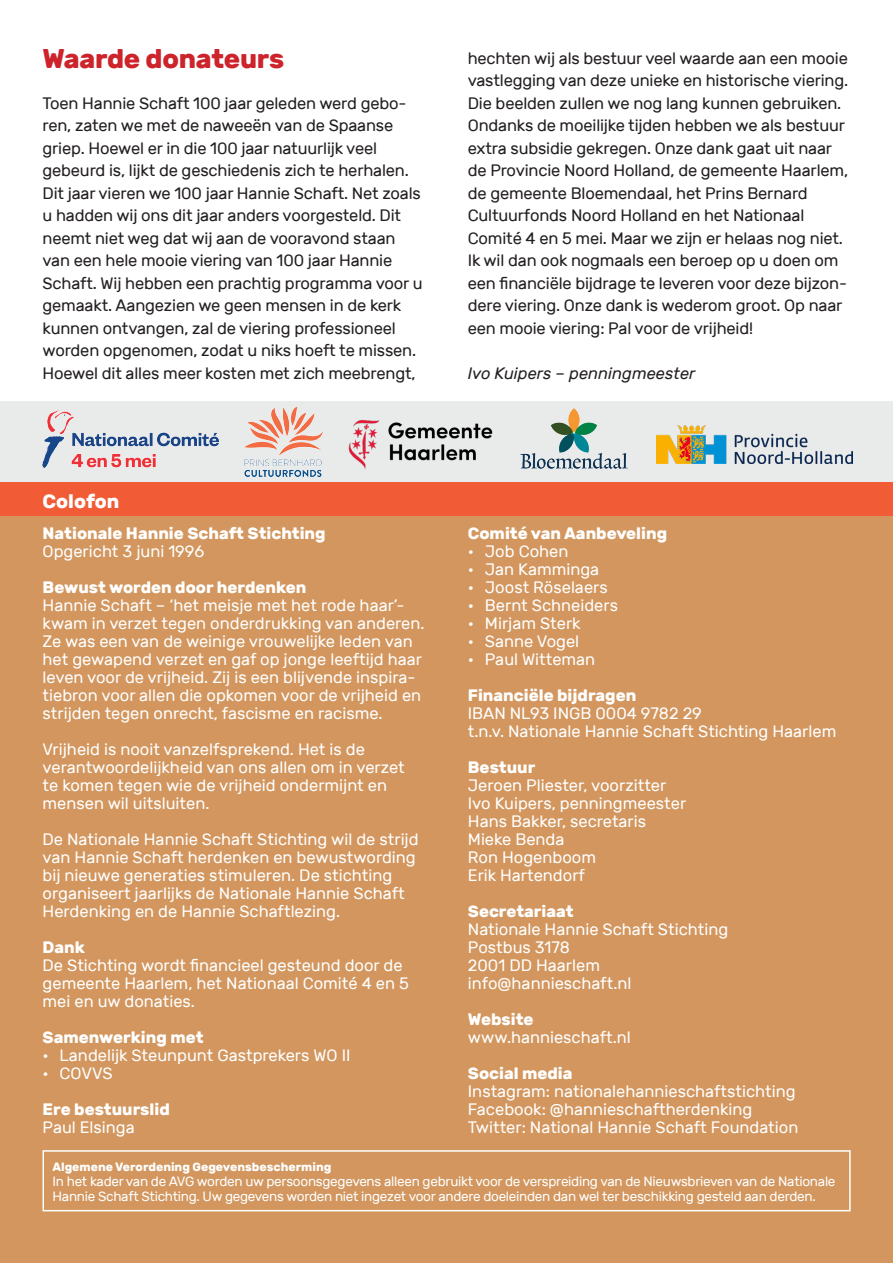
<style>
.page{position:relative;width:893px;height:1263px;background:#fff}
.page>*{position:absolute;margin:0;border:0;box-sizing:border-box;transform-origin:0 0}
.plat{font:700 27px "Rubik";letter-spacing:-.01em;color:#cd232a}
.plat-2{font:700 19.5px "Rubik";color:#fff}
.plat-3{font:16.5px/18px "Rubik";color:#fff}
.plat-4{font:16.5px/22.5px "Rubik";letter-spacing:-.01em;color:#231f20}
.plat-5{font:700 16.5px "Rubik";color:#fff}
.plat-6{font:italic 16.5px "Rubik";color:#231f20}
.plat-7{font:13.5px/15px "Rubik";letter-spacing:-.02em;color:#fff}
.plat-8{font:700 12px "Rubik";color:#fff}
</style>
<div class="page">
<div style="left:0;top:401px;width:893px;height:82px;background:#e9eaea"></div>
<div style="left:0;top:483px;width:893px;height:780px;background:#d2965e"></div>
<div style="left:43px;top:1150px;width:808px;height:61px;border:2px solid #fff"></div>
<img style="left:520px;top:408px;width:108px;height:61px">
<img style="left:349px;top:420px;width:143px;height:49px">
<img style="left:43px;top:410px;width:175px;height:57px">
<img style="left:244px;top:408px;width:79px;height:68px">
<img style="left:656px;top:425px;width:197px;height:39px">
<div style="left:0;top:483px;width:893px;height:33px;background:#f15c36"></div>
<p class="plat" style="left:43px;top:43px;width:243px">Waarde donateurs</p>
<p class="plat-4" style="left:43px;top:92px;width:382px">Toen Hannie Schaft 100 jaar geleden werd gebo&shy;ren, zaten we met de naweeën van de Spaanse griep. Hoewel er in die 100 jaar natuurlijk veel gebeurd is, lijkt de geschiedenis zich te herhalen.<br>Dit jaar vieren we 100 jaar Hannie Schaft. Net zoals u hadden wij ons dit jaar anders voorgesteld. Dit neemt niet weg dat wij aan de vooravond staan van een hele mooie viering van 100 jaar Hannie Schaft. Wij hebben een prachtig programma voor u gemaakt. Aangezien we geen mensen in de kerk kunnen ontvangen, zal de viering professioneel worden opgenomen, zodat u niks hoeft te missen.<br>Hoewel dit alles meer kosten met zich meebrengt,</p>
<p class="plat-2" style="left:43px;top:490px;width:78px">Colofon</p>
<p class="plat-5" style="left:43px;top:523px;width:285px">Nationale Hannie Schaft Stichting</p>
<p class="plat-3" style="left:43px;top:542px;width:163px">Opgericht 3 juni 1996</p>
<p class="plat-5" style="left:43px;top:577px;width:265px">Bewust worden door herdenken</p>
<p class="plat-3" style="left:43px;top:596px;width:383px">Hannie Schaft – ‘het meisje met het rode haar’- kwam in verzet tegen onderdrukking van anderen.<br>Ze was een van de weinige vrouwelijke leden van het gewapend verzet en gaf op jonge leeftijd haar leven voor de vrijheid. Zij is een blijvende inspira&shy;tiebron voor allen die opkomen voor de vrijheid en strijden tegen onrecht, fascisme en racisme.</p>
<p class="plat-3" style="left:43px;top:740px;width:364px">Vrijheid is nooit vanzelfsprekend. Het is de verantwoordelijkheid van ons allen om in verzet te komen tegen wie de vrijheid ondermijnt en mensen wil uitsluiten.</p>
<p class="plat-3" style="left:43px;top:830px;width:377px">De Nationale Hannie Schaft Stichting wil de strijd van Hannie Schaft herdenken en bewustwording bij nieuwe generaties stimuleren. De stichting organiseert jaarlijks de Nationale Hannie Schaft Herdenking en de Hannie Schaftlezing.</p>
<p class="plat-5" style="left:43px;top:937px;width:44px">Dank</p>
<p class="plat-3" style="left:43px;top:956px;width:368px">De Stichting wordt financieel gesteund door de gemeente Haarlem, het Nationaal Comité 4 en 5 mei en uw donaties.</p>
<p class="plat-5" style="left:43px;top:1027px;width:162px">Samenwerking met</p>
<p class="plat-3" style="left:43px;top:1046px;width:309px">• Landelijk Steunpunt Gastprekers WO II</p>
<p class="plat-3" style="left:43px;top:1064px;width:71px">• COVVS</p>
<p class="plat-5" style="left:43px;top:1099px;width:129px">Ere bestuurslid</p>
<p class="plat-3" style="left:43px;top:1118px;width:94px">Paul Elsinga</p>
<p class="plat-4" style="left:468px;top:47px;width:382px">hechten wij als bestuur veel waarde aan een mooie vastlegging van deze unieke en historische viering.<br>Die beelden zullen we nog lang kunnen gebruiken.<br>Ondanks de moeilijke tijden hebben we als bestuur extra subsidie gekregen. Onze dank gaat uit naar de Provincie Noord Holland, de gemeente Haarlem, de gemeente Bloemendaal, het Prins Bernard Cultuurfonds Noord Holland en het Nationaal Comité 4 en 5 mei. Maar we zijn er helaas nog niet.<br>Ik wil dan ook nogmaals een beroep op u doen om een financiële bijdrage te leveren voor deze bijzon&shy;dere viering. Onze dank is wederom groot. Op naar een mooie viering: Pal voor de vrijheid!</p>
<p class="plat-6" style="left:468px;top:364px;width:229px">Ivo Kuipers – penningmeester</p>
<p class="plat-5" style="left:468px;top:523px;width:201px">Comité van Aanbeveling</p>
<p class="plat-3" style="left:468px;top:542px;width:102px">• Job Cohen</p>
<p class="plat-3" style="left:468px;top:560px;width:133px">• Jan Kamminga</p>
<p class="plat-3" style="left:468px;top:578px;width:141px">• Joost Röselaers</p>
<p class="plat-3" style="left:468px;top:596px;width:152px">• Bernt Schneiders</p>
<p class="plat-3" style="left:468px;top:614px;width:114px">• Mirjam Sterk</p>
<p class="plat-3" style="left:468px;top:632px;width:113px">• Sanne Vogel</p>
<p class="plat-3" style="left:468px;top:650px;width:129px">• Paul Witteman</p>
<p class="plat-5" style="left:468px;top:685px;width:170px">Financiële bijdragen</p>
<p class="plat-3" style="left:468px;top:704px;width:235px">IBAN NL93 INGB 0004 9782 29</p>
<p class="plat-3" style="left:468px;top:722px;width:370px">t.n.v. Nationale Hannie Schaft Stichting Haarlem</p>
<p class="plat-5" style="left:468px;top:757px;width:69px">Bestuur</p>
<p class="plat-3" style="left:468px;top:776px;width:200px">Jeroen Pliester, voorzitter</p>
<p class="plat-3" style="left:468px;top:794px;width:220px">Ivo Kuipers, penningmeester</p>
<p class="plat-3" style="left:468px;top:812px;width:180px">Hans Bakker, secretaris</p>
<p class="plat-3" style="left:468px;top:830px;width:98px">Mieke Benda</p>
<p class="plat-3" style="left:468px;top:848px;width:130px">Ron Hogenboom</p>
<p class="plat-3" style="left:468px;top:866px;width:119px">Erik Hartendorf</p>
<p class="plat-5" style="left:468px;top:901px;width:107px">Secretariaat</p>
<p class="plat-3" style="left:468px;top:920px;width:262px">Nationale Hannie Schaft Stichting</p>
<p class="plat-3" style="left:468px;top:938px;width:104px">Postbus 3178</p>
<p class="plat-3" style="left:468px;top:956px;width:134px">2001 DD Haarlem</p>
<p class="plat-3" style="left:468px;top:974px;width:165px">info@hannieschaft.nl</p>
<p class="plat-5" style="left:468px;top:1009px;width:67px">Website</p>
<p class="plat-3" style="left:468px;top:1028px;width:164px">www.hannieschaft.nl</p>
<p class="plat-5" style="left:468px;top:1063px;width:106px">Social media</p>
<p class="plat-3" style="left:468px;top:1082px;width:329px">Instagram: nationalehannieschaftstichting</p>
<p class="plat-3" style="left:468px;top:1100px;width:286px">Facebook: @hannieschaftherdenking</p>
<p class="plat-3" style="left:468px;top:1118px;width:332px">Twitter: National Hannie Schaft Foundation</p>
<p class="plat-8" style="left:53px;top:1160px;width:280px">Algemene Verordening Gegevensbescherming</p>
<p class="plat-7" style="left:53px;top:1174px;width:784px">In het kader van de AVG worden uw persoonsgegevens alleen gebruikt voor de verspreiding van de Nieuwsbrieven van de Nationale<br>Hannie Schaft Stichting. Uw gegevens worden niet ingezet voor andere doeleinden dan wel ter beschikking gesteld aan derden.</p>
</div>
